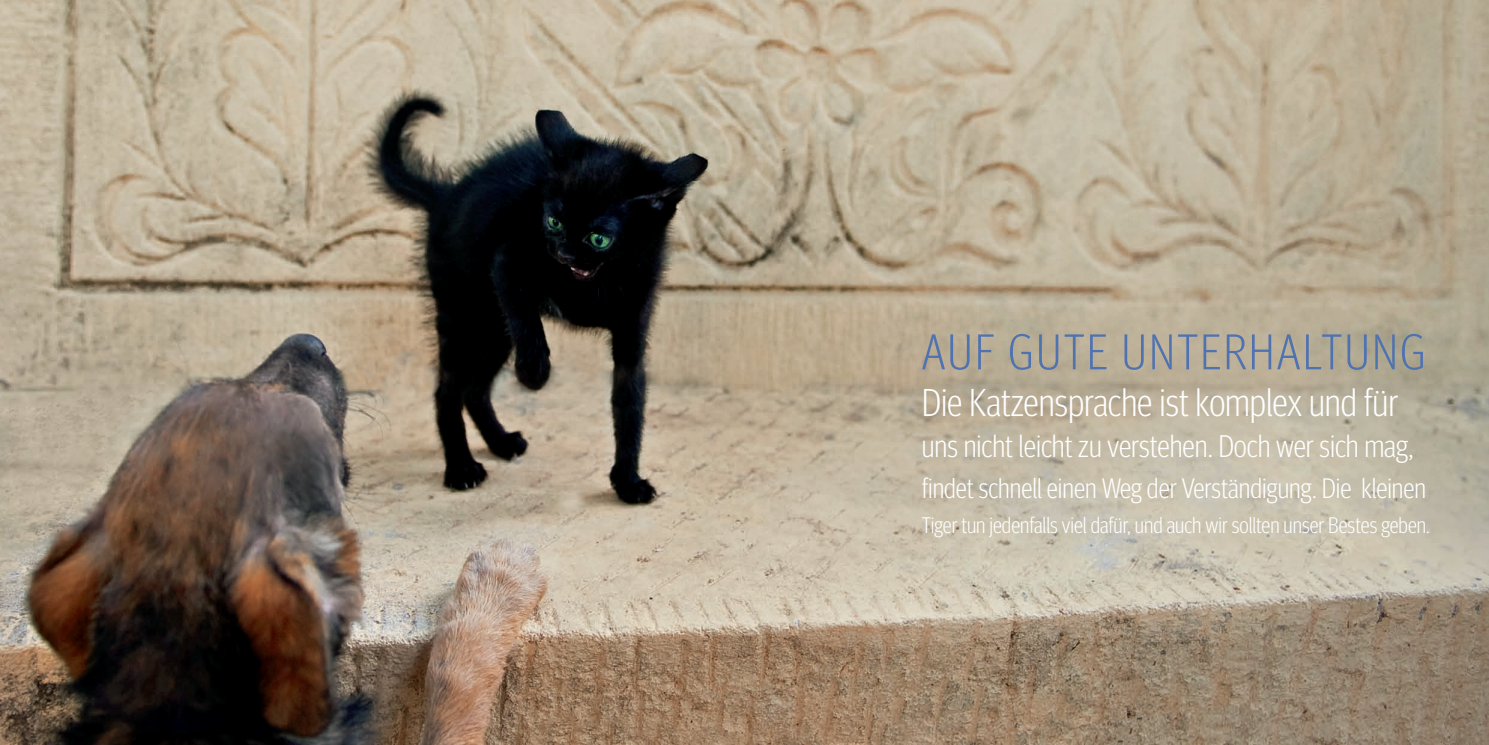
<style>
.page{position:relative;width:1489px;height:745px;background:#fff}
.page>*{position:absolute;margin:0;border:0;box-sizing:border-box;transform-origin:0 0}
.t1{font:300 50px "Meta Headline Cond";letter-spacing:.05em;color:#4f72b1}
.t2{font:300 38.75px "Meta Headline Cond";color:#fff}
.t3{font:300 31.25px "Meta Headline Cond";color:#fff}
.t4{font:300 28.12px "Meta Headline Cond";color:#fff}
.t5{font:300 22.5px "Meta Headline Cond";color:#fff}
</style>
<div class="page">
<img style="left:0;top:0;width:1488px;height:744px">
<h1 class="t1" style="left:921px;top:333px;width:505px">AUF GUTE UNTERHALTUNG</h1>
<h2 class="t2" style="left:921px;top:387px;width:478px">Die Katzensprache ist komplex und für</h2>
<h3 class="t3" style="left:921px;top:434px;width:493px">uns nicht leicht zu verstehen. Doch wer sich mag,</h3>
<p class="t4" style="left:921px;top:477px;width:506px">findet schnell einen Weg der Verständigung. Die kleinen</p>
<p class="t5" style="left:921px;top:516px;width:509px">Tiger tun jedenfalls viel dafür, und auch wir sollten unser Bestes geben.</p>
</div>
